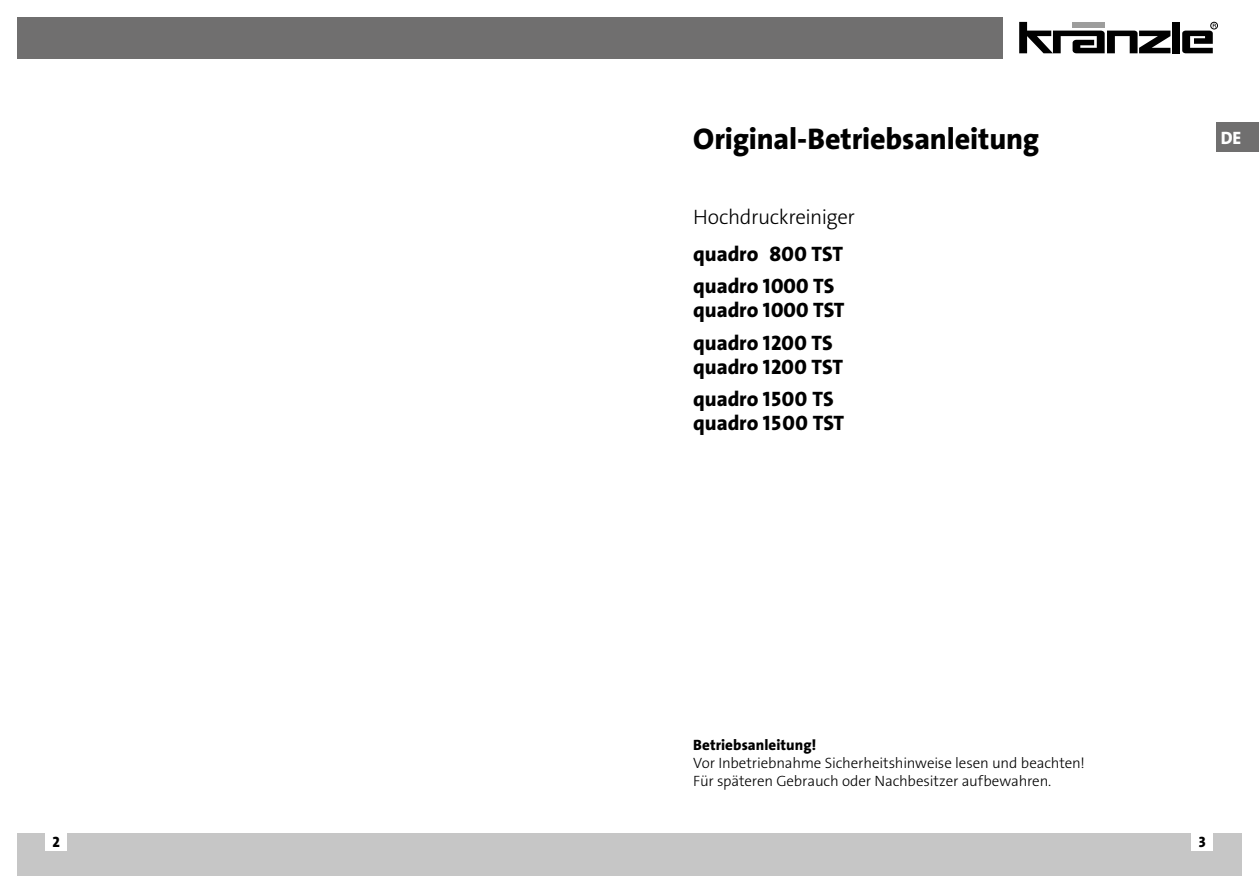
<style>
.page{position:relative;width:1259px;height:893px;background:#fff}
.page>*{position:absolute;margin:0;border:0;box-sizing:border-box;transform-origin:0 0}
.t1{font:30px "The Sans LP8 Ex Bld";letter-spacing:-.005em;color:#000}
.t2{font:21px/32.5px "The Sans LP8 Ex Bld";letter-spacing:-.005em;color:#000}
.t3{font:21px "The Sans LP3 Lig";letter-spacing:-.02em;color:#000}
.t4{font:18px "The Sans LP8 Ex Bld";color:#fff}
.t5{font:15px/18px "The Sans LP3 Lig";letter-spacing:-.01em;color:#000}
.t6{font:15px "The Sans LP8 Ex Bld";letter-spacing:.005em;color:#000}
</style>
<div class="page">
<div style="left:629px;top:833px;width:613px;height:43px;background:#c6c6c6"></div>
<div style="left:17px;top:833px;width:612px;height:43px;background:#c6c6c6"></div>
<div style="left:1191px;top:833px;width:22px;height:18px;background:#fff"></div>
<div style="left:46px;top:833px;width:21px;height:18px;background:#fff"></div>
<svg style="left:1019px;top:22px;width:151px;height:31px"></svg>
<div style="left:1172px;top:22px;width:7px;height:31px;background:#000"></div>
<div style="left:1210px;top:22px;width:7px;height:7px;border:1px solid #000;border-radius:50%"></div>
<svg style="left:1182px;top:24px;width:34px;height:29px"></svg>
<div style="left:17px;top:17px;width:985px;height:41px;background:#706f6f"></div>
<div style="left:1216px;top:122px;width:43px;height:30px;background:#706f6f"></div>
<h1 class="t1" style="left:693px;top:119px;width:347px">Original-Betriebsanleitung</h1>
<p class="t4" style="left:1220px;top:126px;width:22px">DE</p>
<h2 class="t3" style="left:693px;top:203px;width:163px">Hochdruckreiniger</h2>
<h2 class="t2" style="left:693px;top:237px;width:151px">quadro 800 TST quadro 1000 TS</h2>
<h2 class="t2" style="left:693px;top:294px;width:153px">quadro 1000 TST quadro 1200 TS</h2>
<h2 class="t2" style="left:693px;top:350px;width:151px">quadro 1200 TST quadro 1500 TS</h2>
<h2 class="t2" style="left:693px;top:407px;width:152px">quadro 1500 TST</h2>
<p class="t6" style="left:693px;top:735px;width:124px">Betriebsanleitung!</p>
<p class="t5" style="left:693px;top:754px;width:393px">Vor Inbetriebnahme Sicherheitshinweise lesen und beachten!<br>Für späteren Gebrauch oder Nachbesitzer aufbewahren.</p>
<p class="t6" style="left:53px;top:832px;width:9px">2</p>
<p class="t6" style="left:1198px;top:832px;width:8px">3</p>
</div>
